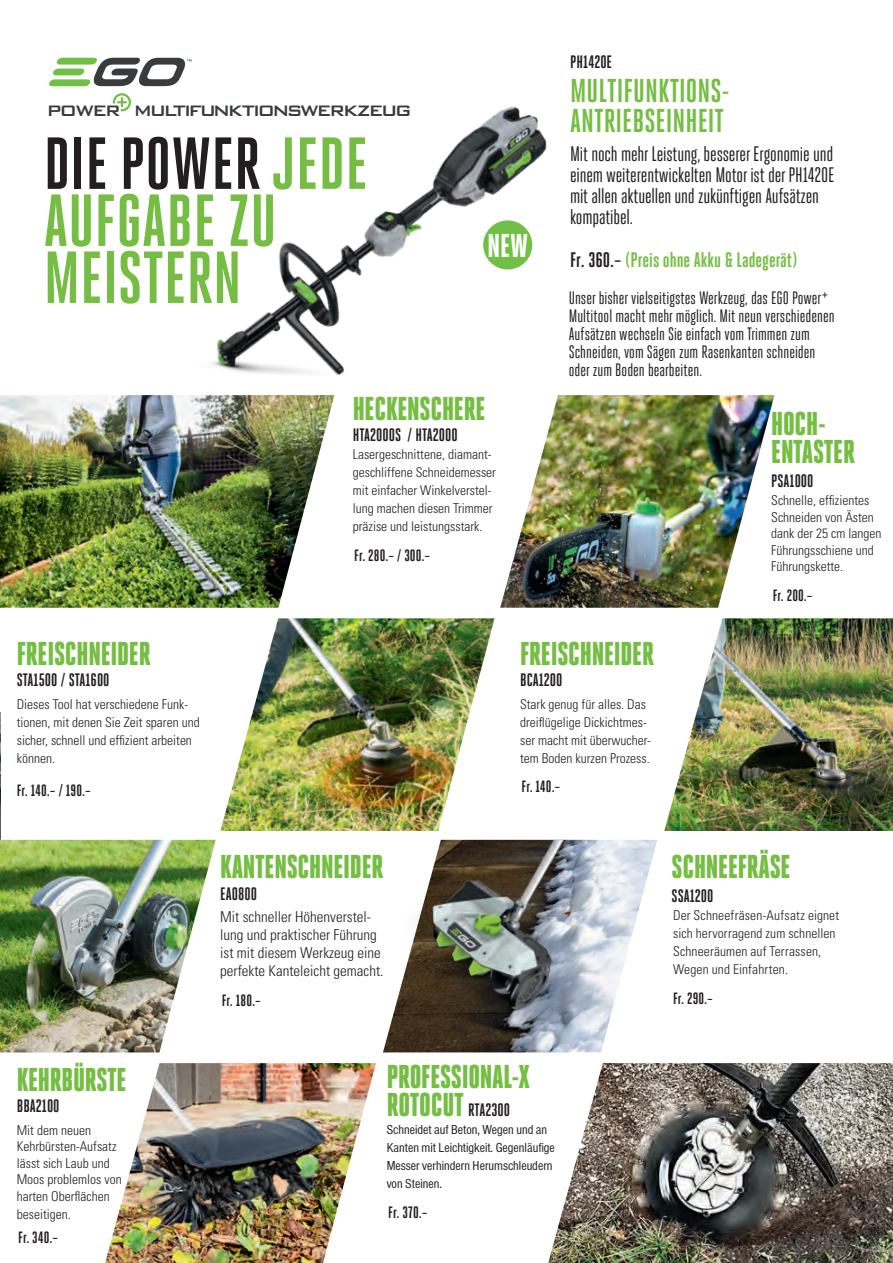
<style>
.page{position:relative;width:893px;height:1263px;background:#fff}
.page>*{position:absolute;margin:0;border:0;box-sizing:border-box;transform-origin:0 0}
.t1{font:700 73.5px "Heroic Condensed";color:#75be43}
.t2{font:700 73.5px "Heroic Condensed";color:#231f20}
.t3{font:900 33px/28.5px "Heroic Condensed";letter-spacing:-.01em;color:#75be43}
.t4{font:700 33px/30px "Heroic Condensed";color:#75be43}
.t5{font:800 33px "Heroic Condensed";color:#fff}
.t6{font:21px/21px "Heroic Condensed";letter-spacing:-.01em;color:#231f20}
.t7{font:700 21px "Heroic Condensed";color:#75be43}
.t8{font:500 20.25px "Bank Gothic BT";letter-spacing:-.135em;color:#383c3f}
.t9{font:18px/18px "Heroic Condensed";color:#231f20}
.t10{font:700 18px "Heroic Condensed";color:#231f20}
.t11{font:700 16.5px "Heroic Condensed";color:#231f20}
.t12{font:700 16.35px "Heroic Condensed";letter-spacing:.005em;color:#231f20}
.t13{font:300 condensed 15px/18px "Univers LT Std";color:#231f20}
.t14{font:15px "Univers LT Pro 55 Roman";color:#231f20}
.t15{font:300 condensed 13.5px/18px "Univers LT Std";color:#231f20}
.t16{font:13.5px/18px "Nimbus San Con";color:#231f20}
.s1{color:#75be43}
.s2{color:#231f20}
.s3{font-weight:700;font-size:18px;color:#231f20}
</style>
<div class="page">
<img style="left:0;top:712px;width:1px;height:255px">
<img style="left:0;top:395px;width:322px;height:213px">
<img style="left:0;top:840px;width:216px;height:212px">
<img style="left:105px;top:1063px;width:271px;height:200px">
<img style="left:548px;top:1063px;width:345px;height:200px">
<img style="left:220px;top:618px;width:275px;height:213px">
<img style="left:664px;top:618px;width:229px;height:213px">
<img style="left:500px;top:395px;width:274px;height:213px">
<img style="left:176px;top:57px;width:400px;height:388px">
<img style="left:383px;top:840px;width:274px;height:212px">
<img style="left:397px;top:840px;width:193px;height:202px">
<svg style="left:113px;top:93px;width:18px;height:18px"></svg>
<svg style="left:49px;top:58px;width:142px;height:28px"></svg>
<p class="t8" style="left:46px;top:99px;width:367px">POWER MULTIFUNKTIONSWERKZEUG</p>
<p class="t2" style="left:44px;top:123px;width:326px">DIE POWER <span class="s1">JEDE</span></p>
<p class="t1" style="left:44px;top:180px;width:234px">AUFGABE ZU</p>
<p class="t1" style="left:44px;top:237px;width:200px">MEISTERN</p>
<p class="t5" style="left:487px;top:228px;width:42px">NEW</p>
<p class="t3" style="left:353px;top:394px;width:134px">HECKENSCHERE</p>
<p class="t10" style="left:353px;top:425px;width:107px">HTA2000S / HTA2000</p>
<p class="t15" style="left:353px;top:446px;width:145px">Lasergeschnittene, diamant&shy;geschliffene Schneidemesser mit einfacher Winkelverstel&shy;lung machen diesen Trimmer präzise und leistungsstark.</p>
<p class="t12" style="left:354px;top:546px;width:77px">Fr. 280.– / 300.–</p>
<p class="t10" style="left:570px;top:51px;width:43px">PH1420E</p>
<p class="t4" style="left:570px;top:75px;width:161px">MULTIFUNKTIONS-<br>ANTRIEBSEINHEIT</p>
<p class="t6" style="left:570px;top:144px;width:266px">Mit noch mehr Leistung, besserer Ergonomie und einem weiterentwickelten Motor ist der PH1420E mit allen aktuellen und zukünftigen Aufsätzen kompatibel.</p>
<p class="t7" style="left:570px;top:248px;width:229px"><span class="s2">Fr. 360.–</span> (Preis ohne Akku &amp; Ladegerät)</p>
<p class="t9" style="left:569px;top:289px;width:267px">Unser bisher vielseitigstes Werkzeug, das EGO Power+ Multitool macht mehr möglich. Mit neun verschiedenen Aufsätzen wechseln Sie einfach vom Trimmen zum Schneiden, vom Sägen zum Rasenkanten schneiden oder zum Boden bearbeiten.</p>
<p class="t3" style="left:771px;top:409px;width:56px">HOCH-</p>
<p class="t3" style="left:771px;top:438px;width:85px">ENTASTER</p>
<p class="t10" style="left:771px;top:471px;width:44px">PSA1000</p>
<p class="t15" style="left:771px;top:492px;width:112px;line-height:16.5px">Schnelle, effizientes<br>Schneiden von Ästen dank der 25 cm langen<br>Führungsschiene und<br>Führungskette.</p>
<p class="t12" style="left:773px;top:586px;width:41px">Fr. 200.–</p>
<p class="t3" style="left:17px;top:639px;width:135px">FREISCHNEIDER</p>
<p class="t10" style="left:17px;top:670px;width:94px">STA1500 / STA1600</p>
<p class="t15" style="left:17px;top:695px;width:184px">Dieses Tool hat verschiedene Funk&shy;tionen, mit denen Sie Zeit sparen und sicher, schnell und effizient arbeiten können.</p>
<p class="t12" style="left:17px;top:782px;width:76px">Fr. 140.– / 190.–</p>
<p class="t3" style="left:220px;top:853px;width:165px">KANTENSCHNEIDER</p>
<p class="t10" style="left:220px;top:884px;width:38px">EA0800</p>
<p class="t13" style="left:220px;top:908px;width:165px">Mit schneller Höhenverstel&shy;lung und praktischer Führung ist mit diesem Werkzeug eine perfekte Kanteleicht gemacht.</p>
<p class="t12" style="left:222px;top:991px;width:41px">Fr. 180.–</p>
<p class="t3" style="left:520px;top:639px;width:135px">FREISCHNEIDER</p>
<p class="t10" style="left:520px;top:670px;width:44px">BCA1200</p>
<p class="t15" style="left:520px;top:695px;width:132px">Stark genug für alles. Das dreiflügelige Dickichtmes&shy;ser macht mit überwucher&shy;tem Boden kurzen Prozess.</p>
<p class="t12" style="left:522px;top:777px;width:40px">Fr. 140.–</p>
<p class="t3" style="left:672px;top:853px;width:121px">SCHNEEFRÄSE</p>
<p class="t10" style="left:672px;top:886px;width:43px">SSA1200</p>
<p class="t15" style="left:673px;top:907px;width:168px">Der Schneefräsen-Aufsatz eignet sich hervorragend zum schnellen<br>Schneeräumen auf Terrassen,<br>Wegen und Einfahrten.</p>
<p class="t12" style="left:673px;top:989px;width:41px">Fr. 290.–</p>
<p class="t3" style="left:17px;top:1065px;width:111px">KEHRBÜRSTE</p>
<p class="t10" style="left:17px;top:1096px;width:44px">BBA2100</p>
<p class="t15" style="left:17px;top:1122px;width:106px;line-height:16.5px">Mit dem neuen<br>Kehrbürsten-Aufsatz lässt sich Laub und<br>Moos problemlos von harten Oberflächen</p>
<p class="t15" style="left:17px;top:1205px;width:55px">beseitigen.</p>
<p class="t12" style="left:18px;top:1228px;width:41px">Fr. 340.–</p>
<p class="t3" style="left:387px;top:1062px;width:145px">PROFESSIONAL-X<br>ROTOCUT <span class="s3">RTA2300</span></p>
<p class="t16" style="left:387px;top:1121px;width:170px">Schneidet auf Beton, Wegen und an<br>Kanten mit Leichtigkeit. Gegenläufige<br>Messer verhindern Herumschleudern von Steinen.</p>
<p class="t11" style="left:388px;top:1203px;width:41px">Fr. 370.–</p>
<p class="t14" style="left:858px;top:1213px;width:10px">7</p>
</div>
